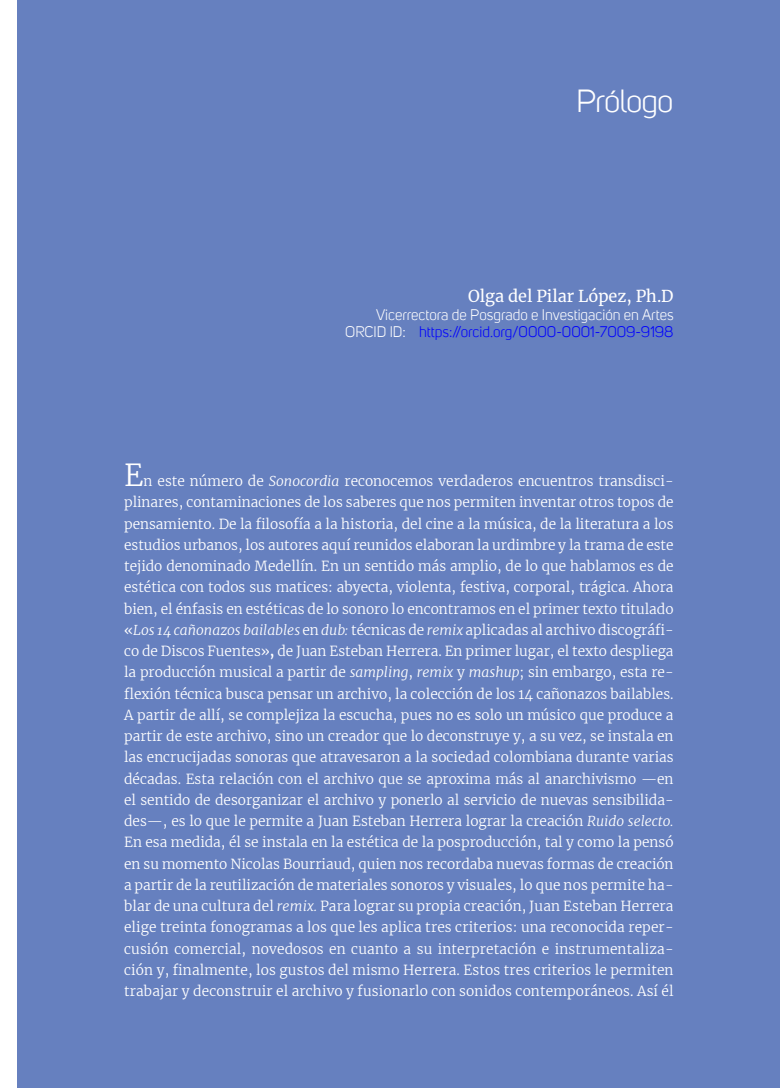
<style>
.page{position:relative;width:780px;height:1088px;background:#fff}
.page>*{position:absolute;margin:0;border:0;box-sizing:border-box;transform-origin:0 0}
.t1{font:31.25px "Uni Sans";letter-spacing:-.03em;color:#fff;scale:1.05 1}
.t2{font:16.25px "Merriweather";color:#fff}
.t3{font:15px/17.5px "Uni Sans";color:#fff;text-align:right}
.t4{font:300 13.75px/21.2px "Merriweather";letter-spacing:.01em;color:#fff;text-align:justify}
.s1{color:#00f}
.s2{font-size:30px}
.s3{font-style:italic}
.s4{font-weight:700}
</style>
<div class="page">
<div style="left:18px;top:0;width:762px;height:1088px;background:#6680bf"></div>
<h1 class="t1" style="left:576px;top:89px;width:94px">Prólogo</h1>
<p class="t2" style="left:468px;top:286px;width:207px">Olga del Pilar López, Ph.D</p>
<p class="t3" style="left:345px;top:307px;width:330px">Vicerrectora de Posgrado e Investigación en Artes<br>ORCID ID: <span class="s1">https://orcid.org/0000-0001-7009-9198</span></p>
<p class="t4" style="left:124px;top:470px;width:551px"><span class="s2">E</span>n este número de <span class="s3">Sonocordia</span> reconocemos verdaderos encuentros transdisci&shy;plinares, contaminaciones de los saberes que nos permiten inventar otros topos de pensamiento. De la filosofía a la historia, del cine a la música, de la literatura a los estudios urbanos, los autores aquí reunidos elaboran la urdimbre y la trama de este tejido denominado Medellín. En un sentido más amplio, de lo que hablamos es de estética con todos sus matices: abyecta, violenta, festiva, corporal, trágica. Ahora bien, el énfasis en estéticas de lo sonoro lo encontramos en el primer texto titulado «<span class="s3">Los 14 cañonazos bailables</span> en <span class="s3">dub:</span> técnicas de <span class="s3">remix</span> aplicadas al archivo discográfi&shy;co de Discos Fuentes»<span class="s4">,</span> de Juan Esteban Herrera. En primer lugar, el texto despliega la producción musical a partir de <span class="s3">sampling</span>, <span class="s3">remix</span> y <span class="s3">mashup</span>; sin embargo, esta re&shy;flexión técnica busca pensar un archivo, la colección de los 14 cañonazos bailables.<br>A partir de allí, se complejiza la escucha, pues no es solo un músico que produce a partir de este archivo, sino un creador que lo deconstruye y, a su vez, se instala en las encrucijadas sonoras que atravesaron a la sociedad colombiana durante varias décadas. Esta relación con el archivo que se aproxima más al anarchivismo —en el sentido de desorganizar el archivo y ponerlo al servicio de nuevas sensibilida&shy;des—, es lo que le permite a Juan Esteban Herrera lograr la creación <span class="s3">Ruido selecto.<br></span>En esa medida, él se instala en la estética de la posproducción, tal y como la pensó en su momento Nicolas Bourriaud, quien nos recordaba nuevas formas de creación a partir de la reutilización de materiales sonoros y visuales, lo que nos permite ha&shy;blar de una cultura del <span class="s3">remix.</span> Para lograr su propia creación, Juan Esteban Herrera elige treinta fonogramas a los que les aplica tres criterios: una reconocida reper&shy;cusión comercial, novedosos en cuanto a su interpretación e instrumentaliza&shy;ción y, finalmente, los gustos del mismo Herrera. Estos tres criterios le permiten trabajar y deconstruir el archivo y fusionarlo con sonidos contemporáneos. Así él</p>
</div>
